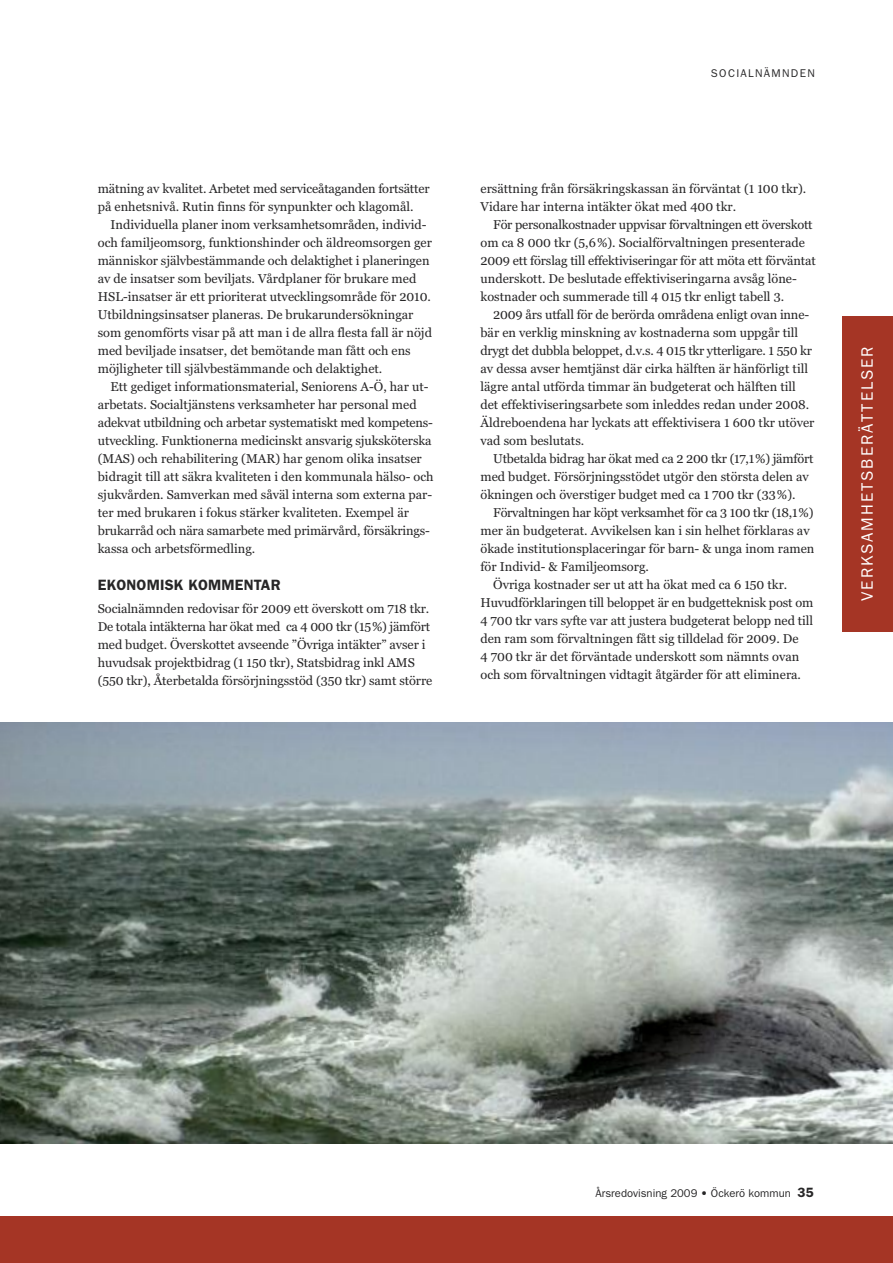
<style>
.page{position:relative;width:893px;height:1263px;background:#fff}
.page>*{position:absolute;margin:0;border:0;box-sizing:border-box;transform-origin:0 0}
.t1{font:16.5px "Franklin Gothic";letter-spacing:.12em;color:#fff}
.t2{font:600 15px "Franklin Gothic";letter-spacing:.01em;color:#272627}
.t3{font:12.75px/18px "Georgia";color:#272627}
.t4{font:12.75px "Georgia";letter-spacing:-.02em;color:#272627}
.t5{font:11.25px "Franklin Gothic";color:#272627}
.t6{font:11.25px "Franklin Gothic";letter-spacing:.12em;color:#272627}
.s1{font-weight:600;font-size:13.5px}
</style>
<div class="page">
<div style="left:842px;top:316px;width:51px;height:315px;background:#a53525"></div>
<div style="left:0;top:1216px;width:893px;height:47px;background:#a53525"></div>
<img style="left:0;top:723px;width:893px;height:421px">
<p class="t3" style="left:98px;top:179px;width:333px">mätning av kvalitet. Arbetet med serviceåtaganden fortsätter på enhetsnivå. Rutin finns för synpunkter och klagomål.</p>
<p class="t3" style="left:98px;top:215px;width:336px;text-indent:13px">Individuella planer inom verksamhetsområden, individ&shy;och familjeomsorg, funktionshinder och äldreomsorgen ger människor självbestämmande och delaktighet i planeringen av de insatser som beviljats. Vårdplaner för brukare med HSL-insatser är ett prioriterat utvecklingsområde för 2010.<br>Utbildningsinsatser planeras. De brukarundersökningar som genomförts visar på att man i de allra flesta fall är nöjd med beviljade insatser, det bemötande man fått och ens möjligheter till självbestämmande och delaktighet.</p>
<p class="t3" style="left:98px;top:377px;width:337px;text-indent:13px">Ett gediget informationsmaterial, Seniorens A-Ö, har ut&shy;arbetats. Socialtjänstens verksamheter har personal med adekvat utbildning och arbetar systematiskt med kompetens&shy;utveckling. Funktionerna medicinskt ansvarig sjuksköterska (MAS) och rehabilitering (MAR) har genom olika insatser bidragit till att säkra kvaliteten i den kommunala hälso- och sjukvården. Samverkan med såväl interna som externa par&shy;ter med brukaren i fokus stärker kvaliteten. Exempel är brukarråd och nära samarbete med primärvård, försäkrings&shy;kassa och arbetsförmedling.</p>
<p class="t2" style="left:98px;top:576px;width:184px">EKONOMISK KOMMENTAR</p>
<p class="t3" style="left:98px;top:599px;width:336px">Socialnämnden redovisar för 2009 ett överskott om 718 tkr.<br>De totala intäkterna har ökat med ca 4 000 tkr (15%) jämfört med budget. Överskottet avseende ”Övriga intäkter” avser i huvudsak projektbidrag (1 150 tkr), Statsbidrag inkl AMS (550 tkr), Återbetalda försörjningsstöd (350 tkr) samt större</p>
<p class="t6" style="left:711px;top:67px;width:105px">SOCIALNÄMNDEN</p>
<p class="t3" style="left:480px;top:179px;width:327px">ersättning från försäkringskassan än förväntat (1 100 tkr).<br>Vidare har interna intäkter ökat med 400 tkr.</p>
<p class="t3" style="left:480px;top:215px;width:337px;text-indent:13px">För personalkostnader uppvisar förvaltningen ett överskott om ca 8 000 tkr (5,6%). Socialförvaltningen presenterade 2009 ett förslag till effektiviseringar för att möta ett förväntat underskott. De beslutade effektiviseringarna avsåg löne&shy;kostnader och summerade till 4 015 tkr enligt tabell 3.</p>
<p class="t3" style="left:480px;top:305px;width:335px;text-indent:13px">2009 års utfall för de berörda områdena enligt ovan inne&shy;bär en verklig minskning av kostnaderna som uppgår till drygt det dubbla beloppet, d.v.s. 4 015 tkr ytterligare. 1 550 kr av dessa avser hemtjänst där cirka hälften är hänförligt till lägre antal utförda timmar än budgeterat och hälften till det effektiviseringsarbete som inleddes redan under 2008.<br>Äldreboendena har lyckats att effektivisera 1 600 tkr utöver vad som beslutats.</p>
<p class="t3" style="left:480px;top:449px;width:334px;text-indent:13px">Utbetalda bidrag har ökat med ca 2 200 tkr (17,1%) jämfört med budget. Försörjningsstödet utgör den största delen av ökningen och överstiger budget med ca 1 700 tkr (33%).</p>
<p class="t4" style="left:493px;top:505px;width:322px">Förvaltningen har köpt verksamhet för ca 3 100 tkr (18,1%)</p>
<p class="t3" style="left:480px;top:521px;width:331px">mer än budgeterat. Avvikelsen kan i sin helhet förklaras av</p>
<p class="t3" style="left:480px;top:539px;width:335px">ökade institutionsplaceringar för barn- &amp; unga inom ramen</p>
<p class="t3" style="left:480px;top:557px;width:170px">för Individ- &amp; Familjeomsorg.</p>
<p class="t3" style="left:493px;top:575px;width:296px">Övriga kostnader ser ut att ha ökat med ca 6 150 tkr.</p>
<p class="t3" style="left:480px;top:593px;width:334px">Huvudförklaringen till beloppet är en budgetteknisk post om</p>
<p class="t3" style="left:480px;top:611px;width:334px">4 700 tkr vars syfte var att justera budgeterat belopp ned till</p>
<p class="t3" style="left:480px;top:629px;width:320px">den ram som förvaltningen fått sig tilldelad för 2009. De</p>
<p class="t3" style="left:480px;top:647px;width:320px">4 700 tkr är det förväntade underskott som nämnts ovan</p>
<p class="t3" style="left:480px;top:665px;width:322px">och som förvaltningen vidtagit åtgärder för att eliminera.</p>
<p class="t1" style="left:857px;top:601px;width:256px;rotate:-90deg">VERKSAMHETSBERÄTTELSER</p>
<p class="t5" style="left:595px;top:1187px;width:220px">Årsredovisning 2009 • Öckerö kommun <span class="s1">35</span></p>
</div>
